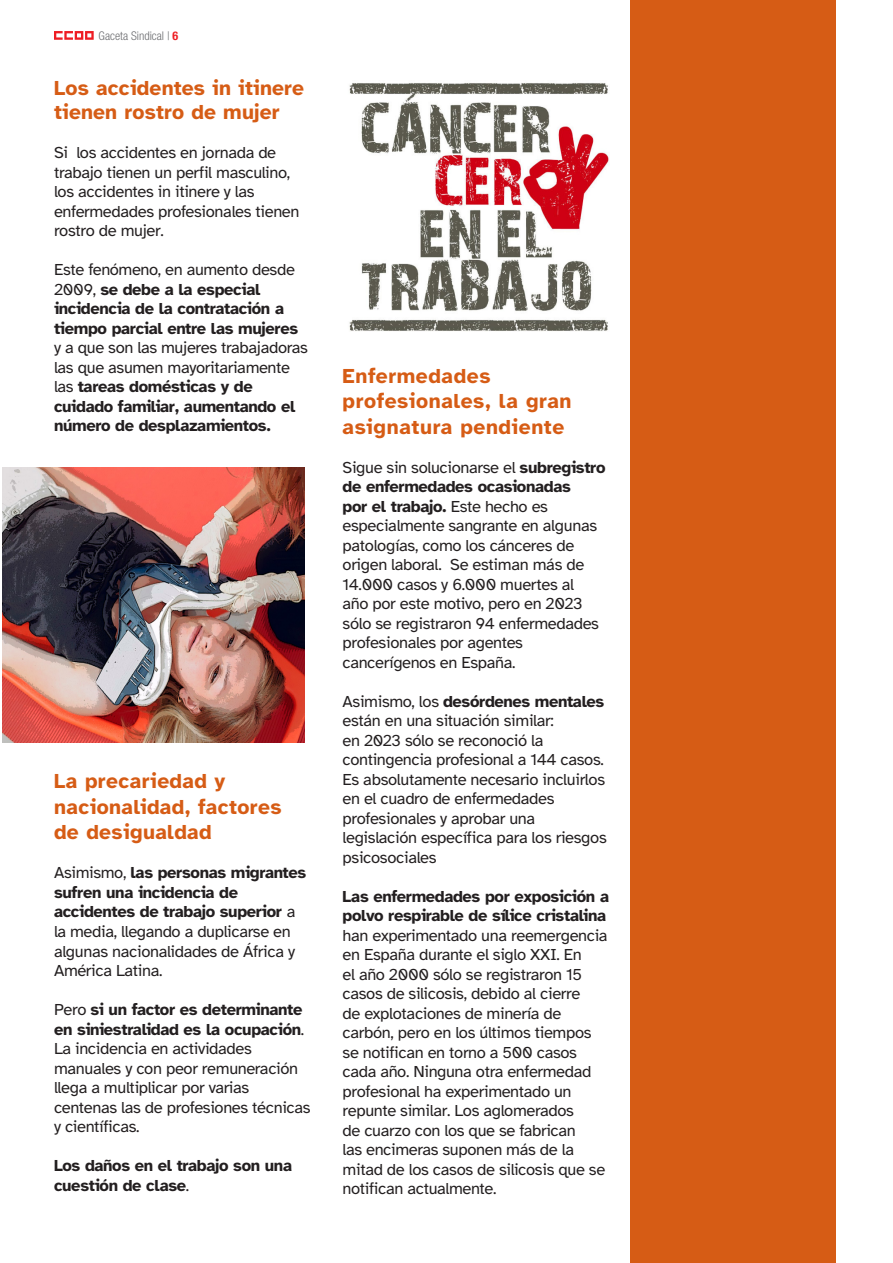
<style>
.page{position:relative;width:893px;height:1263px;background:#fff}
.page>*{position:absolute;margin:0;border:0;box-sizing:border-box;transform-origin:0 0}
.t1{font:700 21px/24px "Atkinson Hyperlegible";letter-spacing:.02em;color:#d65c15}
.t2{font:16.5px/19.5px "Atkinson Hyperlegible";letter-spacing:-.02em;color:#231f20}
.t3{font:700 16.5px/19.5px "Atkinson Hyperlegible";letter-spacing:-.02em;color:#231f20}
.t4{font:300 condensed 12px "Helvetica Neue LT Std";color:#6c6d70}
.s1{font-weight:700;color:#ee1d23}
.s2{font-weight:400}
.s3{font-weight:700}
</style>
<div class="page">
<svg style="left:54px;top:31px;width:40px;height:9px"></svg>
<img style="left:349px;top:83px;width:260px;height:248px">
<div style="left:631px;top:0;width:205px;height:1263px;background:#d65c15"></div>
<img style="left:3px;top:467px;width:302px;height:275px">
<p class="t4" style="left:99px;top:28px;width:81px">Gaceta Sindical | <span class="s1">6</span></p>
<p class="t1" style="left:54px;top:76px;width:252px">Los accidentes in itinere tienen rostro de mujer</p>
<p class="t2" style="left:54px;top:143px;width:247px">Si los accidentes en jornada de trabajo tienen un perfil masculino, los accidentes in itinere y las enfermedades profesionales tienen rostro de mujer.</p>
<p class="t3" style="left:54px;top:260px;width:256px"><span class="s2">Este fenómeno, en aumento desde<br>2009,</span> se debe a la especial incidencia de la contratación a tiempo parcial entre las mujeres <span class="s2">y a que son las mujeres trabajadoras las que asumen mayoritariamente las</span> tareas domésticas y de cuidado familiar, aumentando el número de desplazamientos.</p>
<p class="t1" style="left:54px;top:769px;width:173px">La precariedad y</p>
<p class="t1" style="left:54px;top:795px;width:229px">nacionalidad, factores</p>
<p class="t1" style="left:54px;top:820px;width:159px">de desigualdad</p>
<p class="t2" style="left:54px;top:863px;width:254px">Asimismo, <span class="s3">las personas migrantes sufren una incidencia de accidentes de trabajo superior</span> a la media, llegando a duplicarse en algunas nacionalidades de África y<br>América Latina.</p>
<p class="t2" style="left:54px;top:1000px;width:258px">Pero <span class="s3">si un factor es determinante en siniestralidad es la ocupación</span>.<br>La incidencia en actividades manuales y con peor remuneración llega a multiplicar por varias centenas las de profesiones técnicas y científicas.</p>
<p class="t3" style="left:54px;top:1156px;width:240px">Los daños en el trabajo son una cuestión de clase<span class="s2">.</span></p>
<p class="t1" style="left:343px;top:364px;width:150px">Enfermedades</p>
<p class="t1" style="left:343px;top:389px;width:230px">profesionales, la gran</p>
<p class="t1" style="left:343px;top:415px;width:223px">asignatura pendiente</p>
<p class="t2" style="left:343px;top:458px;width:265px">Sigue sin solucionarse el <span class="s3">subregistro de enfermedades ocasionadas<br>por el trabajo.</span> Este hecho es especialmente sangrante en algunas patologías, como los cánceres de origen laboral. Se estiman más de<br>14.000 casos y 6.000 muertes al<br>año por este motivo, pero en 2023 sólo se registraron 94 enfermedades profesionales por agentes cancerígenos en España.</p>
<p class="t2" style="left:343px;top:692px;width:266px">Asimismo, los <span class="s3">desórdenes mentales </span>están en una situación similar:<br>en 2023 sólo se reconoció la contingencia profesional a 144 casos.<br>Es absolutamente necesario incluirlos en el cuadro de enfermedades profesionales y aprobar una legislación específica para los riesgos psicosociales</p>
<p class="t2" style="left:343px;top:887px;width:268px"><span class="s3">Las enfermedades por exposición a polvo respirable de sílice cristalina </span>han experimentado una reemergencia en España durante el siglo XXI. En<br>el año 2000 sólo se registraron 15 casos de silicosis, debido al cierre<br>de explotaciones de minería de carbón, pero en los últimos tiempos se notifican en torno a 500 casos cada año. Ninguna otra enfermedad profesional ha experimentado un repunte similar. Los aglomerados<br>de cuarzo con los que se fabrican<br>las encimeras suponen más de la mitad de los casos de silicosis que se notifican actualmente.</p>
</div>
